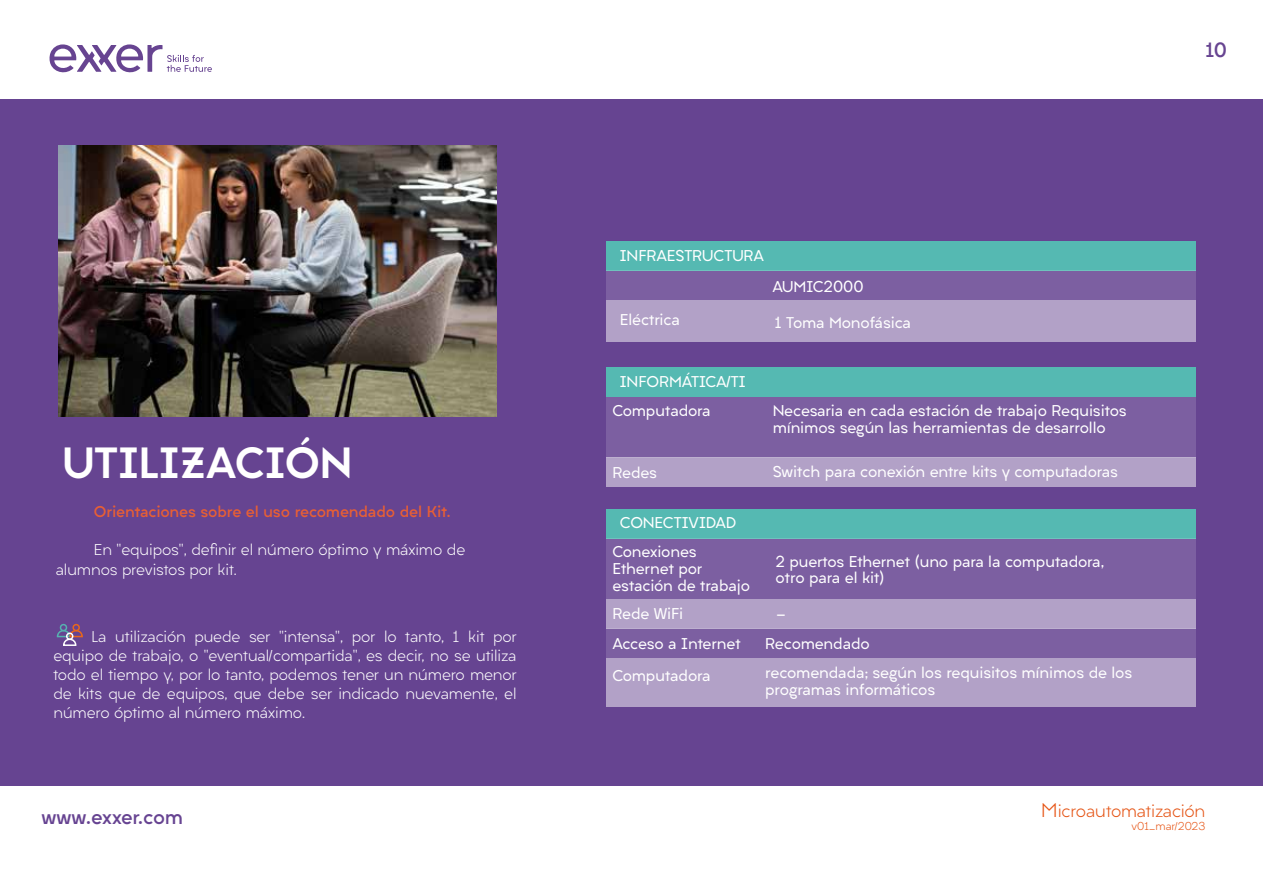
<style>
.page{position:relative;width:1263px;height:893px;background:#fff}
.page>*{position:absolute;margin:0;border:0;box-sizing:border-box;transform-origin:0 0}
.t1{font:900 41.55px "Liber Grotesque Family";color:#fff}
.t2{font:700 19.05px "Liber Grotesque Family";letter-spacing:-.015em;color:#674492}
.t3{font:700 19.05px "Liber Grotesque Family";color:#674491}
.t4{font:300 16.5px "Liber Grotesque Family";letter-spacing:-.01em;color:#e55313}
.t5{font:14.85px/17px "Liber Grotesque Family News";letter-spacing:-.01em;color:#fff}
.t6{font:300 14.85px/19px "Liber Grotesque Family";letter-spacing:-.01em;color:#fff}
.t7{font:700 14.85px "Liber Grotesque Family";letter-spacing:-.01em;color:#e85f34}
.t8{font:300 10.65px "Liber Grotesque Family";color:#e65313}
.s1{font-size:19.05px;color:#e65313}
</style>
<div class="page">
<div style="left:0;top:99px;width:1263px;height:686px;background:#664491"></div>
<img style="left:59px;top:145px;width:437px;height:272px">
<svg style="left:49px;top:44px;width:163px;height:29px"></svg>
<div style="left:60px;top:624px;width:7px;height:7px;border:2px solid #55b9b2;border-radius:50%"></div>
<div style="left:72px;top:624px;width:8px;height:7px;border:2px solid #e9671b;border-radius:50%"></div>
<svg style="left:57px;top:629px;width:26px;height:17px"></svg>
<div style="left:606px;top:241px;width:590px;height:29px;background:#55b9b2"></div>
<div style="left:606px;top:300px;width:590px;height:41px;background:#b2a1c7"></div>
<div style="left:606px;top:270px;width:590px;height:30px;background:#7c5fa1"></div>
<div style="left:606px;top:367px;width:590px;height:30px;background:#55b9b2"></div>
<div style="left:606px;top:458px;width:590px;height:29px;background:#b2a1c7"></div>
<div style="left:606px;top:397px;width:590px;height:61px;background:#7c5fa1"></div>
<div style="left:606px;top:509px;width:590px;height:29px;background:#55b9b2"></div>
<div style="left:606px;top:599px;width:590px;height:29px;background:#b2a1c7"></div>
<div style="left:606px;top:658px;width:590px;height:48px;background:#b2a1c7"></div>
<div style="left:606px;top:628px;width:590px;height:30px;background:#7c5fa1"></div>
<div style="left:606px;top:538px;width:590px;height:61px;background:#7c5fa1"></div>
<h1 class="t1" style="left:63px;top:437px;width:291px">UTILIZACIÓN</h1>
<p class="t7" style="left:94px;top:502px;width:358px">Orientaciones sobre el uso recomendado del Kit.</p>
<p class="t6" style="left:56px;top:540px;width:411px;text-indent:38px">En "equipos", definir el número óptimo y máximo de alumnos previstos por kit.</p>
<p class="t6" style="left:53px;top:627px;width:465px;text-align:justify;text-indent:38px">La utilización puede ser "intensa", por lo tanto, 1 kit por equipo de trabajo, o "eventual/compartida", es decir, no se utiliza todo el tiempo y, por lo tanto, podemos tener un número menor de kits que de equipos, que debe ser indicado nuevamente, el número óptimo al número máximo.</p>
<p class="t2" style="left:41px;top:805px;width:143px">www.exxer.com</p>
<p class="t3" style="left:1205px;top:38px;width:23px">10</p>
<p class="t5" style="left:620px;top:247px;width:146px">INFRAESTRUCTURA</p>
<p class="t5" style="left:772px;top:279px;width:93px">AUMIC2000</p>
<p class="t5" style="left:620px;top:311px;width:61px">Eléctrica</p>
<p class="t5" style="left:775px;top:314px;width:138px">1 Toma Monofásica</p>
<p class="t5" style="left:612px;top:367px;width:135px;line-height:29px;text-indent:7px">INFORMÁTICA/TI<br>Computadora</p>
<p class="t5" style="left:773px;top:402px;width:355px">Necesaria en cada estación de trabajo Requisitos mínimos según las herramientas de desarrollo</p>
<p class="t5" style="left:612px;top:464px;width:46px">Redes</p>
<p class="t5" style="left:773px;top:463px;width:347px">Switch para conexión entre kits y computadoras</p>
<p class="t5" style="left:612px;top:508px;width:125px;line-height:29px;text-indent:7px">CONECTIVIDAD<br>Conexiones</p>
<p class="t5" style="left:612px;top:560px;width:139px">Ethernet por estación de trabajo</p>
<p class="t5" style="left:775px;top:553px;width:330px">2 puertos Ethernet (uno para la computadora, otro para el kit)</p>
<p class="t5" style="left:765px;top:598px;width:106px;line-height:30.3px;text-indent:11px">-<br>Recomendado</p>
<p class="t5" style="left:612px;top:599px;width:130px;line-height:29.2px">Rede WiFi<br>Acceso a Internet</p>
<p class="t5" style="left:612px;top:667px;width:100px">Computadora</p>
<p class="t5" style="left:765px;top:664px;width:368px">recomendada; según los requisitos mínimos de los programas informáticos</p>
<p class="t4" style="left:1041px;top:800px;width:166px"><span class="s1">M</span>icroautomatización</p>
<p class="t8" style="left:1131px;top:819px;width:75px">v01_mar/2023</p>
</div>
